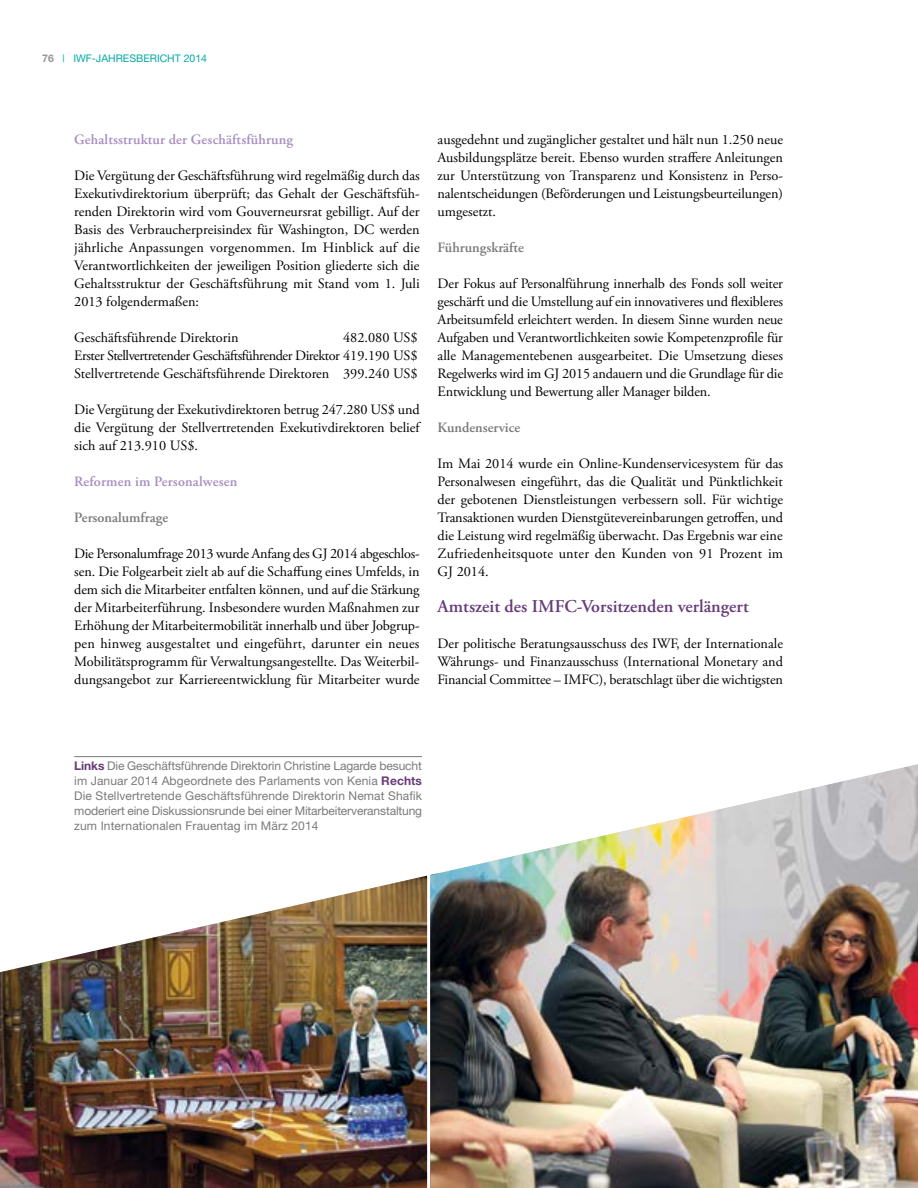
<style>
.page{position:relative;width:918px;height:1188px;background:#fff}
.page>*{position:absolute;margin:0;border:0;box-sizing:border-box;transform-origin:0 0}
.t1{font:600 18px "Adobe Garamond Pro";color:#673b7a}
.t2{font:14.25px/18px "Adobe Garamond Pro";color:#000;text-align:justify}
.t3{font:600 14.25px "Adobe Garamond Pro";letter-spacing:.01em;color:#a78ec0}
.t4{font:600 14.25px "Adobe Garamond Pro";color:#797a7c}
.t5{font:12px/15px "Helvetica Neue";letter-spacing:.01em;color:#797a7c;text-align:justify}
.t6{font:10.5px "Helvetica Neue";color:#00a9a2}
.s1{font-weight:700;color:#939598}
.s2{font-weight:700;color:#673b7a}
</style>
<div class="page">
<img style="left:0;top:875px;width:427px;height:313px">
<img style="left:430px;top:764px;width:488px;height:424px">
<hr style="left:74px;top:756px;width:348px;height:1px;background:#797a7c">
<p class="t6" style="left:42px;top:52px;width:166px"><span class="s1">76</span> | IWF-JAHRESBERICHT 2014</p>
<p class="t3" style="left:74px;top:131px;width:220px">Gehaltsstruktur der Geschäftsführung</p>
<p class="t2" style="left:74px;top:167px;width:347px">Die Vergütung der Geschäftsführung wird regelmäßig durch das Exekutivdirektorium überprüft; das Gehalt der Geschäftsfüh&shy;renden Direktorin wird vom Gouverneursrat gebilligt. Auf der Basis des Verbraucherpreisindex für Washington, DC werden jährliche Anpassungen vorgenommen. Im Hinblick auf die Verantwortlichkeiten der jeweiligen Position gliederte sich die Gehaltsstruktur der Geschäftsführung mit Stand vom 1. Juli 2013 folgendermaßen:</p>
<p class="t2" style="left:74px;top:329px;width:166px">Geschäftsführende Direktorin</p>
<p class="t2" style="left:74px;top:329px;width:345px;text-indent:269px">482.080 US$ Erster Stellvertretender Geschäftsführender Direktor 419.190 US$ Stellvertretende Geschäftsführende Direktoren 399.240 US$</p>
<p class="t2" style="left:74px;top:401px;width:347px">Die Vergütung der Exekutivdirektoren betrug 247.280 US$ und die Vergütung der Stellvertretenden Exekutivdirektoren belief sich auf 213.910 US$.</p>
<p class="t3" style="left:74px;top:473px;width:165px">Reformen im Personalwesen</p>
<p class="t4" style="left:74px;top:509px;width:96px">Personalumfrage</p>
<p class="t2" style="left:74px;top:545px;width:347px">Die Personalumfrage 2013 wurde Anfang des GJ 2014 abgeschlos&shy;sen. Die Folgearbeit zielt ab auf die Schaffung eines Umfelds, in dem sich die Mitarbeiter entfalten können, und auf die Stärkung der Mitarbeiterführung. Insbesondere wurden Maßnahmen zur Erhöhung der Mitarbeitermobilität innerhalb und über Jobgrup&shy;pen hinweg ausgestaltet und eingeführt, darunter ein neues Mobilitätsprogramm für Verwaltungsangestellte. Das Weiterbil&shy;dungsangebot zur Karriereentwicklung für Mitarbeiter wurde</p>
<p class="t2" style="left:438px;top:131px;width:347px">ausgedehnt und zugänglicher gestaltet und hält nun 1.250 neue Ausbildungsplätze bereit. Ebenso wurden straffere Anleitungen zur Unterstützung von Transparenz und Konsistenz in Perso&shy;nalentscheidungen (Beförderungen und Leistungsbeurteilungen) umgesetzt.</p>
<p class="t4" style="left:438px;top:239px;width:88px">Führungskräfte</p>
<p class="t2" style="left:438px;top:275px;width:347px">Der Fokus auf Personalführung innerhalb des Fonds soll weiter geschärft und die Umstellung auf ein innovativeres und flexibleres Arbeitsumfeld erleichtert werden. In diesem Sinne wurden neue Aufgaben und Verantwortlichkeiten sowie Kompetenzprofile für alle Managementebenen ausgearbeitet. Die Umsetzung dieses Regelwerks wird im GJ 2015 andauern und die Grundlage für die Entwicklung und Bewertung aller Manager bilden.</p>
<p class="t4" style="left:438px;top:419px;width:84px">Kundenservice</p>
<p class="t2" style="left:438px;top:455px;width:347px">Im Mai 2014 wurde ein Online-Kundenservicesystem für das Personalwesen eingeführt, das die Qualität und Pünktlichkeit der gebotenen Dienstleistungen verbessern soll. Für wichtige Transaktionen wurden Dienstgütevereinbarungen getroffen, und die Leistung wird regelmäßig überwacht. Das Ergebnis war eine Zufriedenheitsquote unter den Kunden von 91 Prozent im GJ 2014.</p>
<p class="t1" style="left:438px;top:596px;width:313px">Amtszeit des IMFC-Vorsitzenden verlängert</p>
<p class="t2" style="left:438px;top:635px;width:347px">Der politische Beratungsausschuss des IWF, der Internationale Währungs- und Finanzausschuss (International Monetary and Financial Committee – IMFC), beratschlagt über die wichtigsten</p>
<p class="t5" style="left:74px;top:759px;width:349px"><span class="s2">Links</span> Die Geschäftsführende Direktorin Christine Lagarde besucht im Januar 2014 Abgeordnete des Parlaments von Kenia <span class="s2">Rechts </span>Die Stellvertretende Geschäftsführende Direktorin Nemat Shafik moderiert eine Diskussionsrunde bei einer Mitarbeiterveranstaltung zum Internationalen Frauentag im März 2014</p>
</div>
